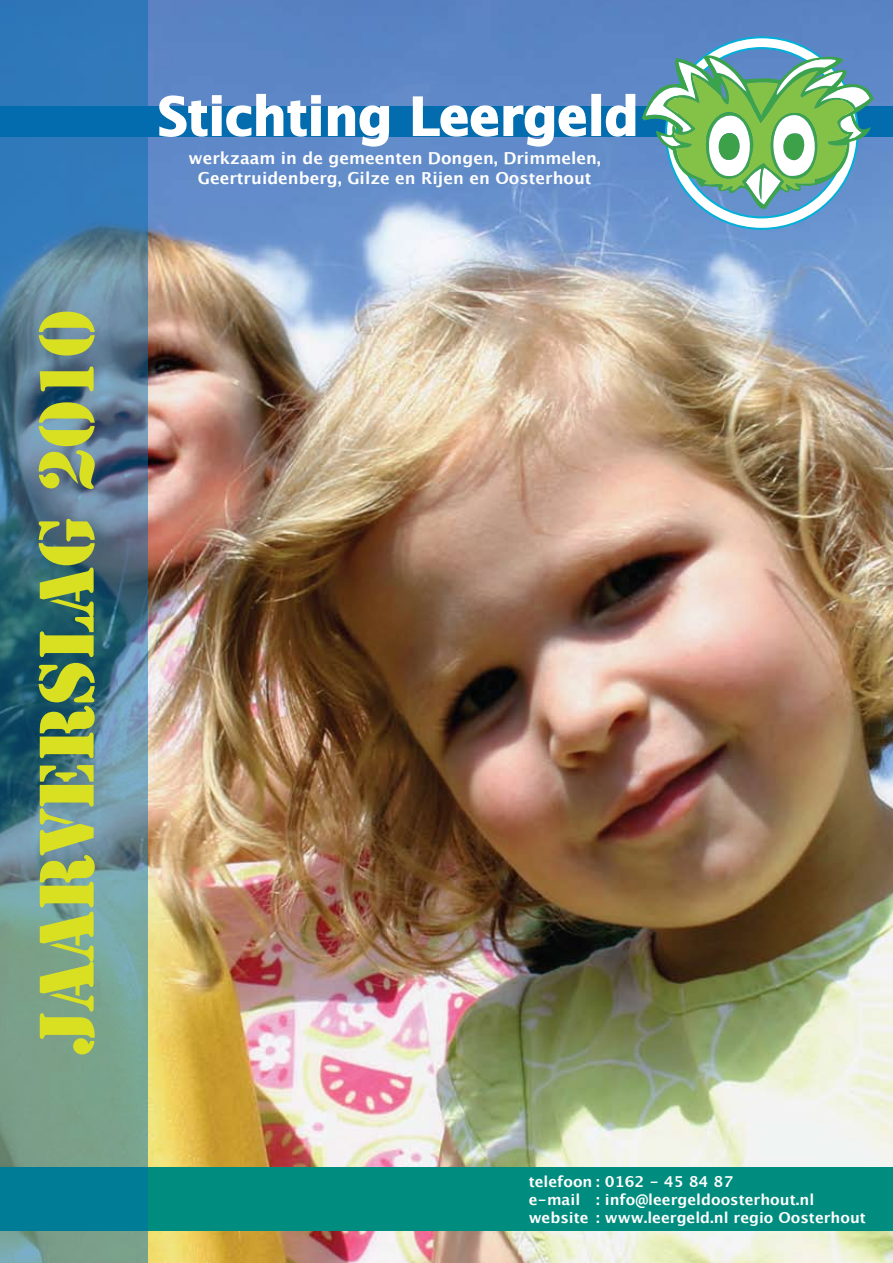
<style>
.page{position:relative;width:893px;height:1263px;background:#fff}
.page>*{position:absolute;margin:0;border:0;box-sizing:border-box;transform-origin:0 0}
.t1{font:72px "Stencil Std";color:#d9e021}
.t2{font:700 51.75px "Lucida Grande";color:#fff}
.t3{font:700 16.5px/19.8px "Lucida Grande";color:#fff;text-align:center}
.t4{font:700 15px/18px "Lucida Grande";color:#fff}
</style>
<div class="page">
<img style="left:147px;top:0;width:746px;height:1263px">
<div style="left:0;top:1167px;width:893px;height:64px;background:#008d7f"></div>
<div style="left:0;top:106px;width:893px;height:30px;background:#036caf"></div>
<svg style="left:642px;top:36px;width:232px;height:194px"></svg>
<svg style="left:158px;top:93px;width:232px;height:55px"></svg>
<svg style="left:412px;top:95px;width:176px;height:53px"></svg>
<div style="left:591px;top:94px;width:10px;height:42px;border:2px solid #fff"></div>
<svg style="left:605px;top:93px;width:31px;height:45px"></svg>
<svg style="left:0;top:0;width:147px;height:1263px;background:#4e8195"></svg>
<h1 class="t1" style="left:20px;top:1054px;width:745px;rotate:-90deg">Jaarverslag 2010</h1>
<h2 class="t2" style="left:158px;top:74px;width:482px">Stichting Leergeld</h2>
<p class="t3" style="left:188px;top:148px;width:414px">werkzaam in de gemeenten Dongen, Drimmelen,<br>Geertruidenberg, Gilze en Rijen en Oosterhout</p>
<p class="t4" style="left:529px;top:1173px;width:339px">telefoon : 0162 - 45 84 87<br>e-mail : info@leergeldoosterhout.nl website : www.leergeld.nl regio Oosterhout</p>
</div>
